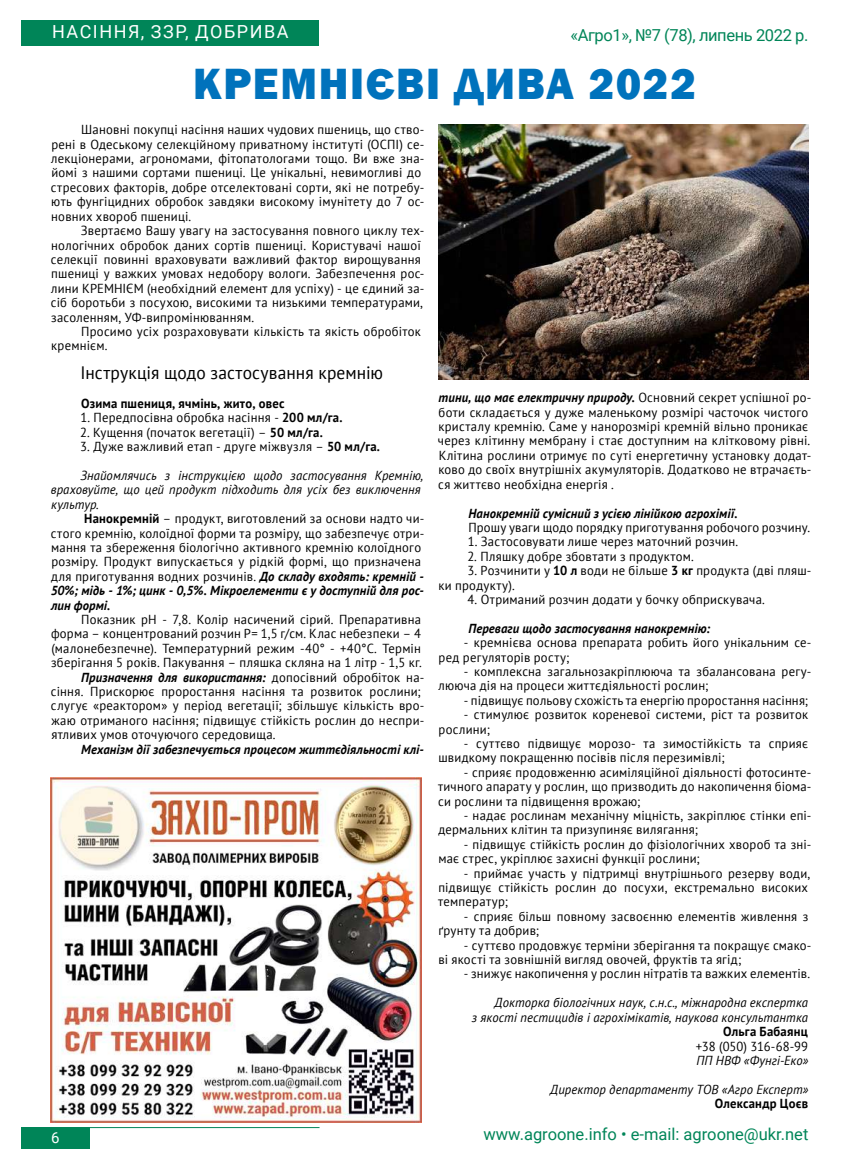
<style>
.page{position:relative;width:851px;height:1174px;background:#fff}
.page>*{position:absolute;margin:0;border:0;box-sizing:border-box;transform-origin:0 0}
.t1{font:800 45px "Franklin Gothic";letter-spacing:.035em;color:#0072bc}
.t2{font:18px "PT Sans";letter-spacing:.005em;color:#000}
.t3{font:18px "Roboto";letter-spacing:.085em;color:#fff}
.t4{font:16.5px "Roboto";color:#008558}
.t5{font:16.5px "Roboto";letter-spacing:-.025em;color:#008558}
.t6{font:15px "Roboto";color:#fff}
.t7{font:13.05px/14.4px "PT Sans";letter-spacing:.02em;color:#000}
.t8{font:italic 13.05px/14.4px "PT Sans";letter-spacing:.005em;color:#000}
.t9{font:italic 700 13.05px "PT Sans";letter-spacing:.01em;color:#000}
.t10{font:700 13.05px "PT Sans";letter-spacing:.015em;color:#000}
.t11{font:13.05px "PT Sans";color:#000}
.s1{font-weight:700}
.s2{font-weight:700;font-style:italic}
.s3{font-weight:400;font-style:normal}
</style>
<div class="page">
<div style="left:21px;top:1127px;width:68px;height:21px;background:#008558"></div>
<hr style="left:85px;top:1127px;width:234px;height:1px;background:#008558">
<div style="left:21px;top:20px;width:298px;height:26px;background:#008558"></div>
<img style="left:438px;top:124px;width:370px;height:255px">
<img style="left:51px;top:778px;width:370px;height:345px">
<h2 class="t3" style="left:52px;top:19px;width:238px">насіння, ЗЗР, добрива</h2>
<p class="t5" style="left:570px;top:23px;width:239px">«Агро1», №7 (78), липень 2022 р.</p>
<h1 class="t1" style="left:193px;top:55px;width:504px">Кремнієві дива 2022</h1>
<p class="t7" style="left:51px;top:122px;width:375px;text-indent:30px">Шановні покупці насіння наших чудових пшениць, що ство&shy;рені в Одеському селекційному приватному інституті (ОСПІ) се&shy;лекціонерами, агрономами, фітопатологами тощо. Ви вже зна&shy;йомі з нашими сортами пшениці. Це унікальні, невимогливі до стресових факторів, добре отселектовані сорти, які не потребу&shy;ють фунгіцидних обробок завдяки високому імунітету до 7 ос&shy;новних хвороб пшениці.</p>
<p class="t7" style="left:51px;top:223px;width:375px;text-indent:30px">Звертаємо Вашу увагу на застосування повного циклу тех&shy;нологічних обробок даних сортів пшениці. Користувачі нашої селекції повинні враховувати важливий фактор вирощування пшениці у важких умовах недобору вологи. Забезпечення рос&shy;лини КРЕМНІЄМ (необхідний елемент для успіху) - це єдиний за&shy;сіб боротьби з посухою, високими та низькими температурами, засоленням, УФ-випромінюванням.</p>
<p class="t7" style="left:51px;top:324px;width:371px;text-indent:30px">Просимо усіх розраховувати кількість та якість обробіток кремнієм.</p>
<h2 class="t2" style="left:81px;top:361px;width:304px">Інструкція щодо застосування кремнію</h2>
<p class="t10" style="left:81px;top:395px;width:205px">Озима пшениця, ячмінь, жито, овес</p>
<p class="t7" style="left:80px;top:410px;width:263px">1. Передпосівна обробка насіння - <span class="s1">200 мл/га.</span></p>
<p class="t7" style="left:80px;top:425px;width:244px">2. Кущення (початок вегетації) – <span class="s1">50 мл/га.</span></p>
<p class="t7" style="left:80px;top:439px;width:301px">3. Дуже важливий етап - друге міжвузля – <span class="s1">50 мл/га.</span></p>
<p class="t8" style="left:51px;top:468px;width:374px;text-indent:30px">Знайомлячись з інструкцією щодо застосування Кремнію, враховуйте, що цей продукт підходить для усіх без виключення культур.</p>
<p class="t7" style="left:51px;top:511px;width:375px;text-indent:34px"><span class="s1">Нанокремній</span> – продукт, виготовлений за основи надто чи&shy;стого кремнію, колоїдної форми та розміру, що забезпечує отри&shy;мання та збереження біологічно активного кремнію колоїдного розміру. Продукт випускається у рідкій формі, що призначена для приготування водних розчинів. <span class="s2">До складу входять: кремній - 50%; мідь - 1%; цинк - 0,5%. Мікроелементи є у доступній для рос&shy;лин формі.</span></p>
<p class="t7" style="left:81px;top:612px;width:341px">Показник рН - 7,8. Колір насичений сірий. Препаративна</p>
<p class="t7" style="left:51px;top:626px;width:371px">форма – концентрований розчин Р= 1,5 г/см. Клас небезпеки – 4</p>
<p class="t7" style="left:51px;top:641px;width:371px">(малонебезпечне). Температурний режим -40° - +40°С. Термін</p>
<p class="t7" style="left:51px;top:655px;width:372px">зберігання 5 років. Пакування – пляшка скляна на 1 літр - 1,5 кг.</p>
<p class="t9" style="left:81px;top:668px;width:344px">Призначення для використання: <span class="s3">допосівний обробіток на-</span></p>
<p class="t7" style="left:51px;top:684px;width:371px">сіння. Прискорює проростання насіння та розвиток рослини;</p>
<p class="t7" style="left:51px;top:698px;width:375px">слугує «реактором» у період вегетації; збільшує кількість вро-</p>
<p class="t7" style="left:52px;top:713px;width:374px">жаю отриманого насіння; підвищує стійкість рослин до неспри-</p>
<p class="t7" style="left:51px;top:727px;width:226px">ятливих умов оточуючого середовища.</p>
<p class="t9" style="left:81px;top:740px;width:344px">Механізм дії забезпечується процесом життєдіяльності клі-</p>
<p class="t6" style="left:51px;top:1127px;width:10px">6</p>
<p class="t7" style="left:438px;top:390px;width:375px"><span class="s2">тини, що має електричну природу.</span> Основний секрет успішної ро&shy;боти складається у дуже маленькому розмірі часточок чистого кристалу кремнію. Саме у нанорозмірі кремній вільно проникає через клітинну мембрану і стає доступним на клітковому рівні.<br>Клітина рослини отримує по суті енергетичну установку додат&shy;ково до своїх внутрішніх акумуляторів. Додатково не втрачаєть&shy;ся життєво необхідна енергія .</p>
<p class="t9" style="left:468px;top:504px;width:270px">Нанокремній сумісний з усією лінійкою агрохімії.</p>
<p class="t7" style="left:468px;top:520px;width:343px">Прошу уваги щодо порядку приготування робочого розчину.</p>
<p class="t7" style="left:467px;top:534px;width:272px">1. Застосовувати лише через маточний розчин.</p>
<p class="t7" style="left:467px;top:548px;width:228px">2. Пляшку добре збовтати з продуктом.</p>
<p class="t7" style="left:438px;top:563px;width:374px;text-indent:29px">3. Розчинити у <span class="s1">10 л</span> води не більше <span class="s1">3 кг</span> продукта (дві пляш&shy;ки продукту).</p>
<p class="t7" style="left:467px;top:592px;width:298px">4. Отриманий розчин додати у бочку обприскувача.</p>
<p class="t9" style="left:468px;top:619px;width:243px">Переваги щодо застосування нанокремнію:</p>
<p class="t7" style="left:438px;top:635px;width:374px;text-indent:25px">- кремнієва основа препарата робить його унікальним се&shy;ред регуляторів росту;</p>
<p class="t7" style="left:438px;top:664px;width:374px;text-indent:25px">- комплексна загальнозакріплююча та збалансована регу&shy;лююча дія на процеси життєдіяльності рослин;</p>
<p class="t7" style="left:463px;top:692px;width:346px">- підвищує польову схожість та енергію проростання насіння;</p>
<p class="t7" style="left:438px;top:707px;width:371px;text-indent:25px">- стимулює розвиток кореневої системи, ріст та розвиток рослини;</p>
<p class="t7" style="left:438px;top:736px;width:371px;text-indent:25px">- суттєво підвищує морозо- та зимостійкість та сприяє швидкому покращенню посівів після перезимівлі;</p>
<p class="t7" style="left:438px;top:764px;width:375px;text-align:justify;text-indent:26px">- сприяє продовженню асиміляційної діяльності фотосинте&shy;тичного апарату у рослин, що призводить до накопичення біома&shy;си рослини та підвищення врожаю;</p>
<p class="t7" style="left:438px;top:808px;width:374px;text-indent:25px">- надає рослинам механічну міцність, закріплює стінки епі&shy;дермальних клітин та призупиняє вилягання;</p>
<p class="t7" style="left:438px;top:836px;width:374px;text-indent:25px">- підвищує стійкість рослин до фізіологічних хвороб та зні&shy;має стрес, укріплює захисні функції рослини;</p>
<p class="t7" style="left:438px;top:865px;width:373px;text-indent:26px">- приймає участь у підтримці внутрішнього резерву води, підвищує стійкість рослин до посухи, екстремально високих температур;</p>
<p class="t7" style="left:438px;top:908px;width:371px;text-indent:25px">- сприяє більш повному засвоєнню елементів живлення з ґрунту та добрив;</p>
<p class="t7" style="left:438px;top:937px;width:374px;text-indent:25px">- суттєво продовжує терміни зберігання та покращує смако&shy;ві якості та зовнішній вигляд овочей, фруктів та ягід;</p>
<p class="t7" style="left:463px;top:966px;width:348px">- знижує накопичення у рослин нітратів та важких елементів.</p>
<p class="t8" style="left:472px;top:995px;width:337px;text-align:right">Докторка біологічних наук, с.н.с., міжнародна експертка<br>з якості пестицидів і агрохімікатів, наукова консультантка</p>
<p class="t10" style="left:723px;top:1023px;width:86px">Ольга Бабаянц</p>
<p class="t11" style="left:695px;top:1037px;width:114px">+38 (050) 316-68-99</p>
<p class="t8" style="left:696px;top:1052px;width:113px">ПП НВФ «Фунгі-Еко»</p>
<p class="t8" style="left:550px;top:1081px;width:259px">Директор департаменту ТОВ «Агро Експерт»</p>
<p class="t10" style="left:714px;top:1095px;width:95px">Олександр Цоєв</p>
<p class="t4" style="left:483px;top:1122px;width:326px">www.agroone.info • e-mail: agroone@ukr.net</p>
</div>
